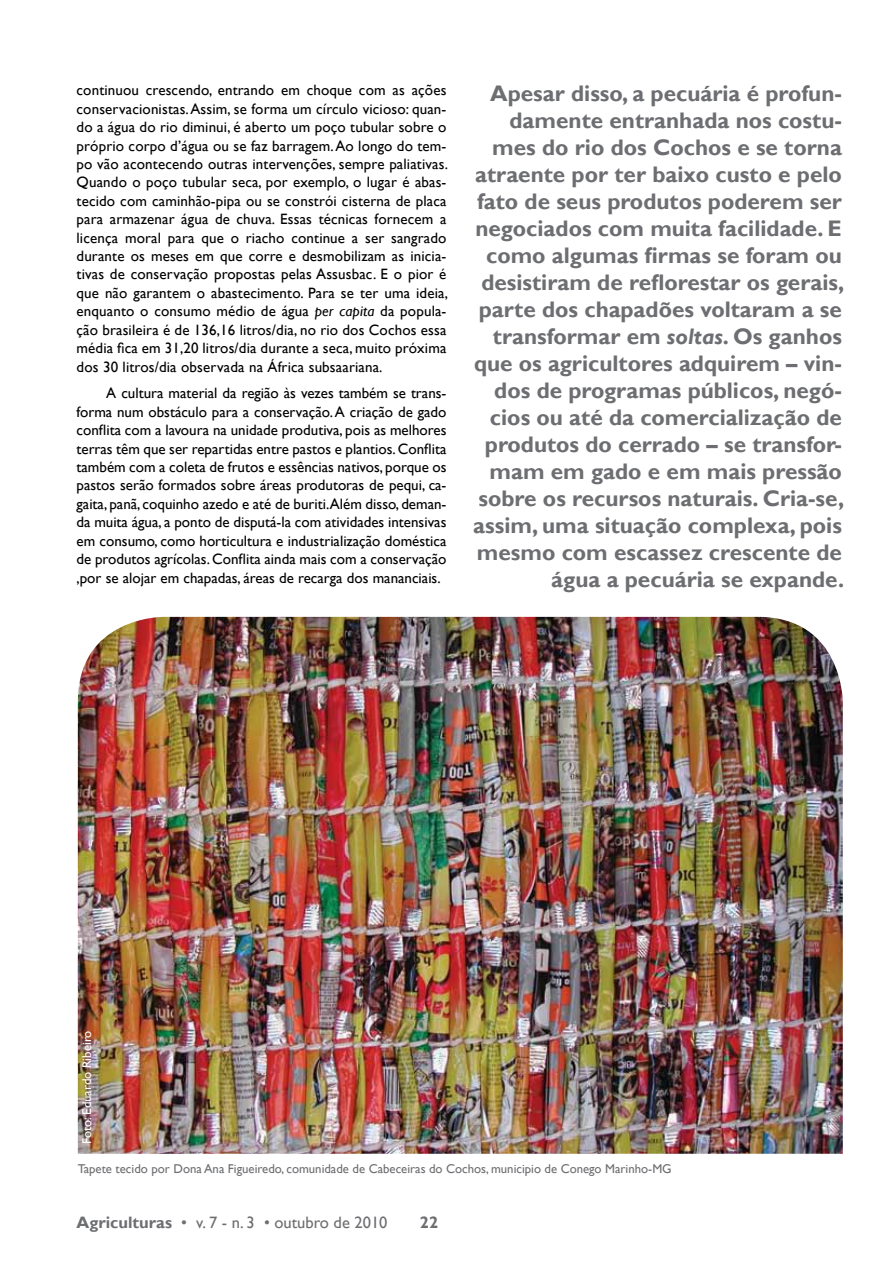
<style>
.page{position:relative;width:893px;height:1263px;background:#fff}
.page>*{position:absolute;margin:0;border:0;box-sizing:border-box;transform-origin:0 0}
.t1{font:700 22.5px/27px "Gill Sans";color:#6d6e71;text-align:right}
.t2{font:16.5px "Gill Sans";color:#6d6e71}
.t3{font:700 16.5px "Gill Sans";color:#6d6e71}
.t4{font:15px/18.5px "Gill Sans";color:#000;text-align:justify}
.t5{font:12.75px "Gill Sans";color:#6d6e71}
.t6{font:12.75px "Gill Sans";color:#fff}
.s1{font-style:italic}
.s2{font-weight:700}
</style>
<div class="page">
<img style="left:78px;top:617px;width:765px;height:537px">
<p class="t4" style="left:77px;top:81px;width:373px">continuou crescendo, entrando em choque com as ações conservacionistas. Assim, se forma um círculo vicioso: quan&shy;do a água do rio diminui, é aberto um poço tubular sobre o próprio corpo d’água ou se faz barragem. Ao longo do tem&shy;po vão acontecendo outras intervenções, sempre paliativas.<br>Quando o poço tubular seca, por exemplo, o lugar é abas&shy;tecido com caminhão-pipa ou se constrói cisterna de placa para armazenar água de chuva. Essas técnicas fornecem a licença moral para que o riacho continue a ser sangrado durante os meses em que corre e desmobilizam as inicia&shy;tivas de conservação propostas pelas Assusbac. E o pior é que não garantem o abastecimento. Para se ter uma ideia, enquanto o consumo médio de água <span class="s1">per capita</span> da popula&shy;ção brasileira é de 136,16 litros/dia, no rio dos Cochos essa média fica em 31,20 litros/dia durante a seca, muito próxima dos 30 litros/dia observada na África subsaariana.</p>
<p class="t4" style="left:77px;top:384px;width:371px;text-indent:30px">A cultura material da região às vezes também se trans&shy;forma num obstáculo para a conservação. A criação de gado conflita com a lavoura na unidade produtiva, pois as melhores terras têm que ser repartidas entre pastos e plantios. Conflita também com a coleta de frutos e essências nativos, porque os pastos serão formados sobre áreas produtoras de pequi, ca&shy;gaita, panã, coquinho azedo e até de buriti.Além disso, deman&shy;da muita água, a ponto de disputá-la com atividades intensivas em consumo, como horticultura e industrialização doméstica de produtos agrícolas. Conflita ainda mais com a conservação ,por se alojar em chapadas, áreas de recarga dos mananciais.</p>
<p class="t1" style="left:473px;top:80px;width:372px">Apesar disso, a pecuária é profun&shy;damente entranhada nos costu&shy;mes do rio dos Cochos e se torna atraente por ter baixo custo e pelo fato de seus produtos poderem ser negociados com muita facilidade. E como algumas firmas se foram ou desistiram de reflorestar os gerais, parte dos chapadões voltaram a se transformar em <span class="s1">soltas</span>. Os ganhos que os agricultores adquirem – vin&shy;dos de programas públicos, negó&shy;cios ou até da comercialização de produtos do cerrado – se transfor&shy;mam em gado e em mais pressão sobre os recursos naturais. Cria-se, assim, uma situação complexa, pois mesmo com escassez crescente de água a pecuária se expande.</p>
<p class="t6" style="left:79px;top:1144px;width:115px;rotate:-90deg">Foto: Eduardo Ribeiro</p>
<p class="t5" style="left:78px;top:1161px;width:595px">Tapete tecido por Dona Ana Figueiredo, comunidade de Cabeceiras do Cochos, municipio de Conego Marinho-MG</p>
<p class="t2" style="left:77px;top:1212px;width:312px"><span class="s2">Agriculturas</span> • v. 7 - n. 3 • outubro de 2010</p>
<p class="t3" style="left:420px;top:1212px;width:20px">22</p>
</div>
